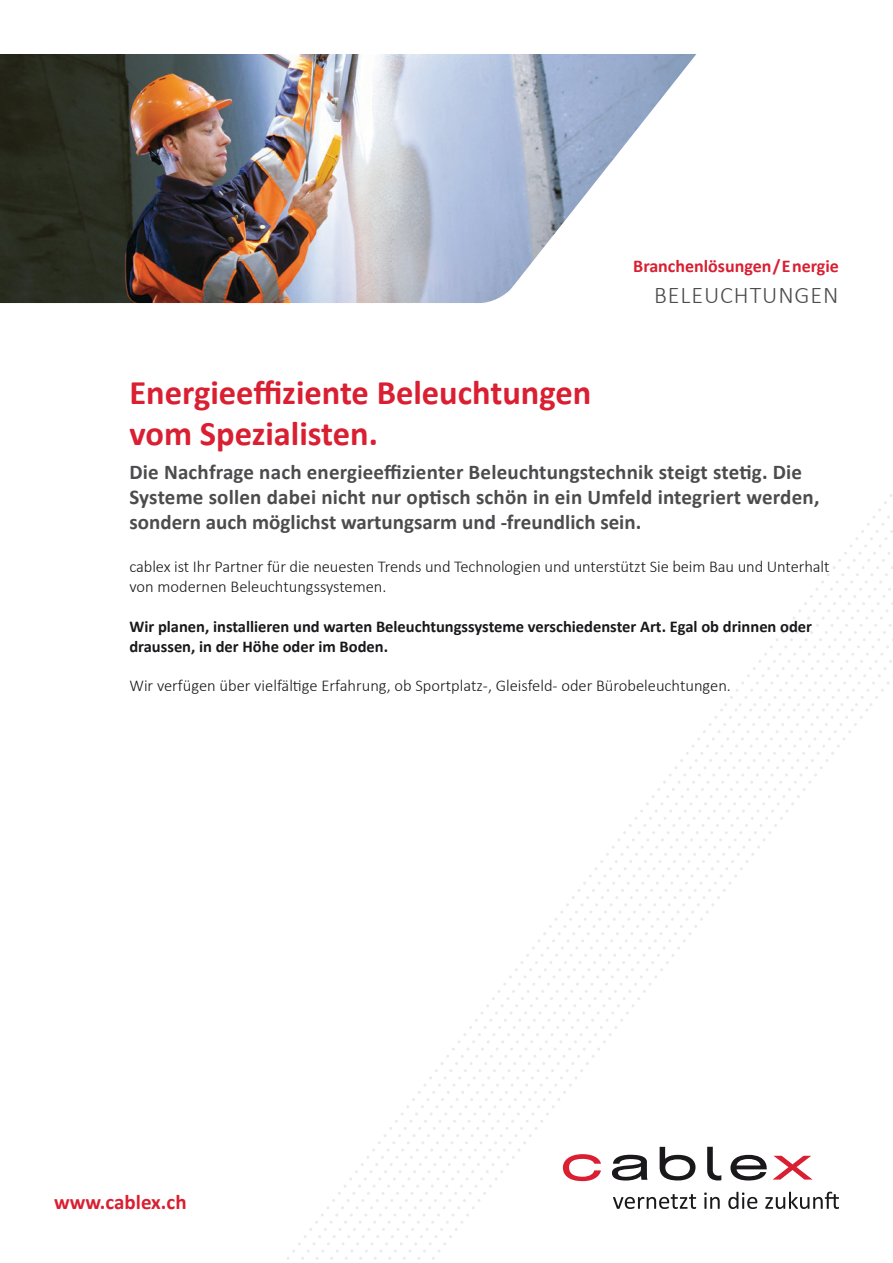
<style>
.page{position:relative;width:893px;height:1263px;background:#fff}
.page>*{position:absolute;margin:0;border:0;box-sizing:border-box;transform-origin:0 0}
.t1{font:700 34.5px/41.4px "Calibri";color:#d91f31}
.t2{font:300 24px "Calibri";letter-spacing:.035em;color:#4c4c4e}
.t3{font:700 21px/25.2px "Calibri";letter-spacing:.01em;color:#4c4c4e}
.t4{font:700 21px "Calibri";color:#d91f31}
.t5{font:700 18px "Calibri";color:#d91f31}
.t6{font:300 16.5px/19.8px "Calibri";letter-spacing:-.005em;color:#1a181b}
.t7{font:700 16.5px/19.8px "Calibri";color:#1a181b}
</style>
<div class="page">
<svg style="left:418px;top:709px;width:450px;height:551px"></svg>
<svg style="left:823px;top:494px;width:70px;height:212px"></svg>
<img style="left:0;top:54px;width:696px;height:249px">
<svg style="left:563px;top:1154px;width:38px;height:27px"></svg>
<svg style="left:730px;top:1155px;width:83px;height:25px"></svg>
<svg style="left:660px;top:1147px;width:35px;height:33px"></svg>
<svg style="left:707px;top:1147px;width:14px;height:33px"></svg>
<svg style="left:612px;top:1155px;width:35px;height:25px"></svg>
<svg style="left:613px;top:1194px;width:83px;height:15px"></svg>
<svg style="left:704px;top:1192px;width:16px;height:17px"></svg>
<svg style="left:728px;top:1192px;width:29px;height:17px"></svg>
<svg style="left:765px;top:1191px;width:74px;height:18px"></svg>
<p class="t5" style="left:633px;top:254px;width:207px">Branchenlösungen/Energie</p>
<h2 class="t2" style="left:654px;top:280px;width:186px">BELEUCHTUNGEN</h2>
<h1 class="t1" style="left:129px;top:371px;width:463px">Energieeffiziente Beleuchtungen vom Spezialisten.</h1>
<p class="t3" style="left:129px;top:459px;width:691px">Die Nachfrage nach energieeffizienter Beleuchtungstechnik steigt stetig. Die<br>Systeme sollen dabei nicht nur optisch schön in ein Umfeld integriert werden, sondern auch möglichst wartungsarm und -freundlich sein.</p>
<p class="t6" style="left:129px;top:557px;width:702px">cablex ist Ihr Partner für die neuesten Trends und Technologien und unterstützt Sie beim Bau und Unterhalt von modernen Beleuchtungssystemen.</p>
<p class="t7" style="left:129px;top:616px;width:684px">Wir planen, installieren und warten Beleuchtungssysteme verschiedenster Art. Egal ob drinnen oder draussen, in der Höhe oder im Boden.</p>
<p class="t6" style="left:129px;top:676px;width:603px">Wir verfügen über vielfältige Erfahrung, ob Sportplatz-, Gleisfeld- oder Bürobeleuchtungen.</p>
<p class="t4" style="left:54px;top:1188px;width:134px">www.cablex.ch</p>
</div>
